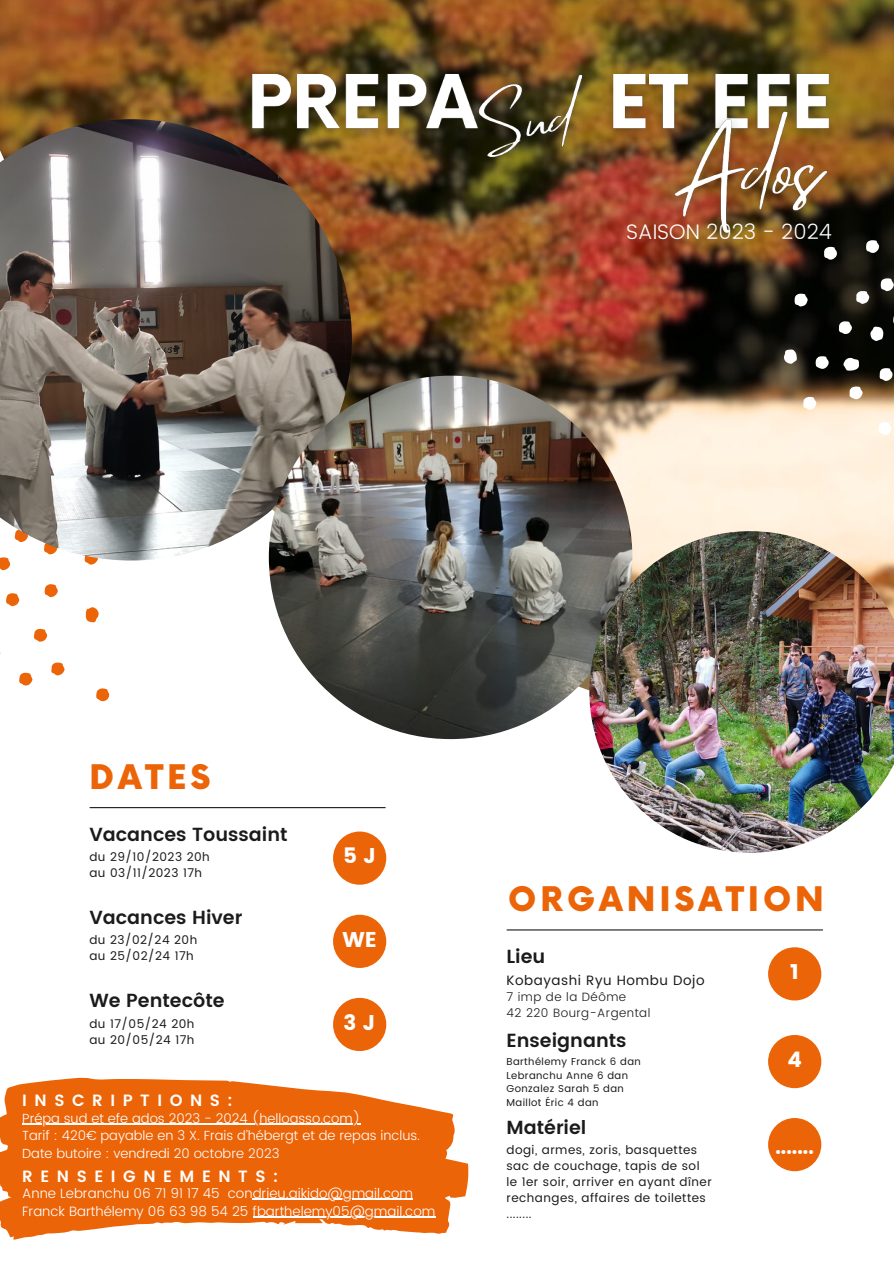
<style>
.page{position:relative;width:894px;height:1264px;background:#fff}
.page>*{position:absolute;margin:0;border:0;box-sizing:border-box;transform-origin:0 0}
.t1{font:900 33px "Now";letter-spacing:.12em;color:#ec6408}
.t2{font:21.3px "Poppins";color:#fff}
.t3{font:300 21px "Poppins";color:#fff}
.t4{font:21px "Poppins";color:#fff}
.t5{font:600 18.9px "Poppins";color:#1b1b1b}
.t6{font:600 16.35px "Poppins";letter-spacing:.465em;color:#fff}
.t7{font:300 13.5px/18px "Poppins";color:#fff}
.t8{font:13.5px "Poppins";letter-spacing:.04em;color:#1b1b1b}
.t9{font:300 13.2px/17.9px "Poppins";color:#fff}
.t10{font:12px/16px "Poppins";letter-spacing:.04em;color:#1b1b1b}
.t11{font:300 12px/16px "Poppins";letter-spacing:.04em;color:#1b1b1b}
.t12{font:10.05px/13.4px "Poppins";letter-spacing:.04em;color:#1b1b1b}
</style>
<div class="page">
<div style="left:767px;top:1034px;width:54px;height:54px;background:#ec6408;border-radius:50%"></div>
<img style="left:0;top:0;width:893px;height:740px">
<svg style="left:86px;top:607px;width:13px;height:15px"></svg>
<svg style="left:19px;top:672px;width:14px;height:14px"></svg>
<svg style="left:85px;top:560px;width:13px;height:4px"></svg>
<svg style="left:0;top:560px;width:11px;height:10px"></svg>
<svg style="left:0;top:646px;width:1px;height:13px"></svg>
<svg style="left:45px;top:584px;width:13px;height:13px"></svg>
<svg style="left:6px;top:593px;width:13px;height:13px"></svg>
<svg style="left:34px;top:628px;width:13px;height:14px"></svg>
<svg style="left:51px;top:662px;width:14px;height:13px"></svg>
<svg style="left:96px;top:688px;width:14px;height:13px"></svg>
<img style="left:0;top:119px;width:352px;height:441px">
<img style="left:269px;top:375px;width:363px;height:364px;border-radius:50%">
<img style="left:589px;top:531px;width:304px;height:321px">
<div style="left:333px;top:997px;width:53px;height:54px;background:#ec6408;border-radius:50%"></div>
<div style="left:333px;top:914px;width:53px;height:53px;background:#ec6408;border-radius:50%"></div>
<div style="left:333px;top:831px;width:53px;height:53px;background:#ec6408;border-radius:50%"></div>
<svg style="left:0;top:1077px;width:469px;height:162px;fill:#ec6408"></svg>
<svg style="left:783px;top:349px;width:13px;height:15px"></svg>
<svg style="left:843px;top:357px;width:16px;height:14px"></svg>
<svg style="left:870px;top:326px;width:13px;height:15px"></svg>
<svg style="left:794px;top:293px;width:13px;height:14px"></svg>
<svg style="left:855px;top:291px;width:14px;height:13px"></svg>
<svg style="left:880px;top:278px;width:13px;height:13px"></svg>
<svg style="left:879px;top:368px;width:13px;height:13px"></svg>
<svg style="left:865px;top:240px;width:14px;height:13px"></svg>
<svg style="left:892px;top:313px;width:1px;height:13px"></svg>
<svg style="left:849px;top:386px;width:13px;height:13px"></svg>
<svg style="left:803px;top:396px;width:13px;height:14px"></svg>
<svg style="left:878px;top:422px;width:13px;height:13px"></svg>
<svg style="left:815px;top:356px;width:13px;height:13px"></svg>
<svg style="left:838px;top:321px;width:13px;height:13px"></svg>
<svg style="left:823px;top:258px;width:14px;height:2px"></svg>
<div style="left:767px;top:947px;width:54px;height:53px;background:#ec6408;border-radius:50%"></div>
<div style="left:767px;top:1117px;width:54px;height:54px;background:#ec6408;border-radius:50%"></div>
<hr style="left:507px;top:929px;width:315px;height:1px;background:#1b1b1b">
<hr style="left:22px;top:1123px;width:338px;height:1px;background:#fff">
<hr style="left:90px;top:807px;width:295px;height:1px;background:#1b1b1b">
<img style="left:233px;top:58px;width:614px;height:93px">
<img style="left:649px;top:91px;width:201px;height:167px">
<img style="left:461px;top:61px;width:141px;height:115px">
<hr style="left:252px;top:1198px;width:161px;height:1px;background:#fff">
<hr style="left:252px;top:1216px;width:183px;height:1px;background:#fff">
<h3 class="t3" style="left:626px;top:217px;width:207px">SAISON 2023 - 2024</h3>
<h1 class="t1" style="left:89px;top:752px;width:123px">DATES</h1>
<h3 class="t5" style="left:89px;top:820px;width:199px">Vacances Toussaint</h3>
<p class="t10" style="left:89px;top:849px;width:122px">du 29/10/2023 20h au 03/11/2023 17h</p>
<h3 class="t5" style="left:89px;top:903px;width:154px">Vacances Hiver</h3>
<p class="t10" style="left:89px;top:932px;width:109px">du 23/02/24 20h au 25/02/24 17h</p>
<h3 class="t5" style="left:89px;top:986px;width:137px">We Pentecôte</h3>
<h2 class="t2" style="left:343px;top:843px;width:34px">5 J</h2>
<h2 class="t2" style="left:342px;top:926px;width:36px">WE</h2>
<p class="t10" style="left:89px;top:1015px;width:107px">du 17/05/24 20h au 20/05/24 17h</p>
<h2 class="t2" style="left:343px;top:1009px;width:33px">3 J</h2>
<h3 class="t6" style="left:22px;top:1088px;width:212px">INSCRIPTIONS:</h3>
<p class="t9" style="left:22px;top:1109px;width:399px">Prépa sud et efe ados 2023 - 2024 (helloasso.com)<br>Tarif : 420€ payable en 3 X. Frais d’hébergt et de repas inclus.<br>Date butoire : vendredi 20 octobre 2023</p>
<h3 class="t6" style="left:22px;top:1164px;width:257px">RENSEIGNEMENTS:</h3>
<p class="t7" style="left:22px;top:1184px;width:414px">Anne Lebranchu 06 71 91 17 45 condrieu.aikido@gmail.com<br>Franck Barthélemy 06 63 98 54 25 fbarthelemy05@gmail.com</p>
<h1 class="t1" style="left:508px;top:875px;width:317px">ORGANISATION</h1>
<h3 class="t5" style="left:506px;top:942px;width:40px">Lieu</h3>
<h3 class="t4" style="left:790px;top:959px;width:10px">1</h3>
<p class="t8" style="left:506px;top:970px;width:199px">Kobayashi Ryu Hombu Dojo</p>
<p class="t11" style="left:506px;top:989px;width:145px">7 imp de la Déôme<br>42 220 Bourg-Argental</p>
<p class="t12" style="left:506px;top:1055px;width:136px">Barthélemy Franck 6 dan<br>Lebranchu Anne 6 dan<br>Gonzalez Sarah 5 dan<br>Maillot Éric 4 dan</p>
<p class="t10" style="left:506px;top:1142px;width:207px">dogi, armes, zoris, basquettes sac de couchage, tapis de sol le 1er soir, arriver en ayant dîner rechanges, affaires de toilettes ........</p>
<h3 class="t5" style="left:506px;top:1025px;width:121px">Enseignants</h3>
<h2 class="t2" style="left:787px;top:1047px;width:16px">4</h2>
<h3 class="t5" style="left:506px;top:1113px;width:81px">Matériel</h3>
<h2 class="t2" style="left:775px;top:1134px;width:40px">.......</h2>
</div>
